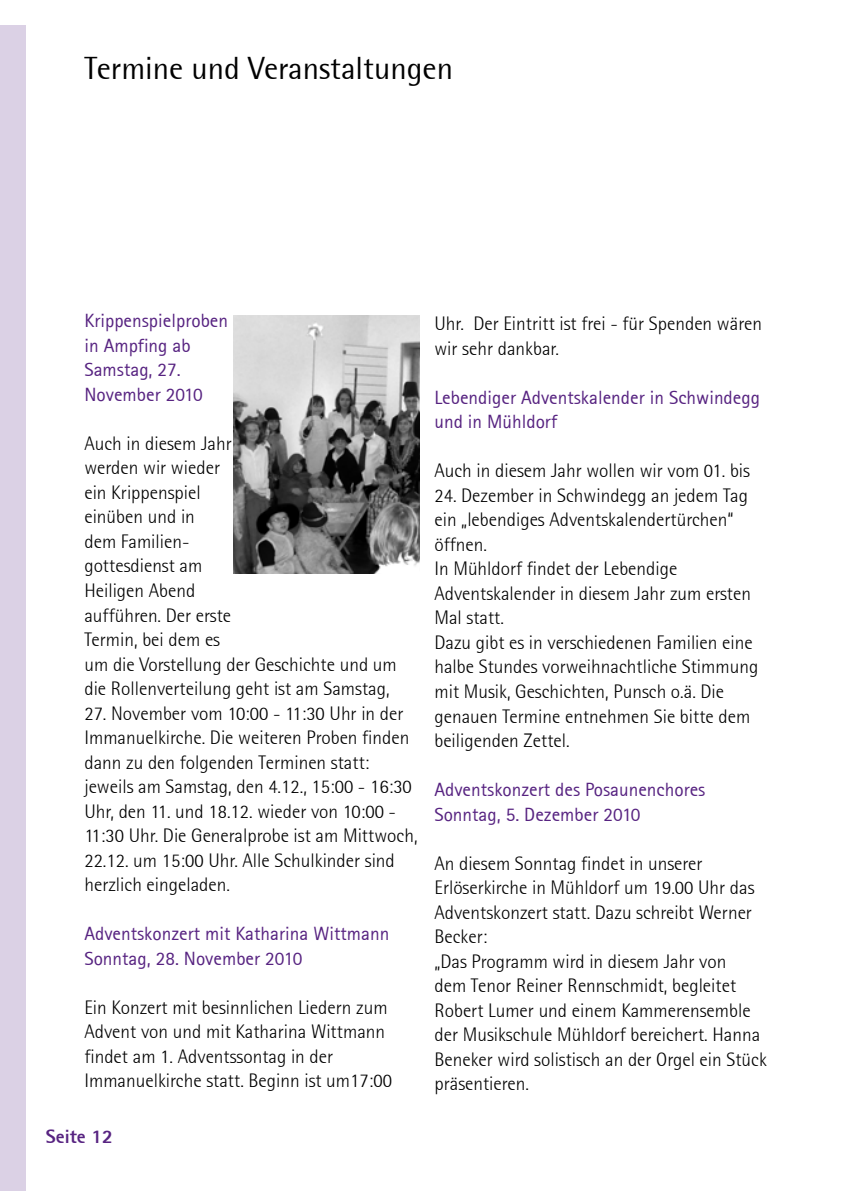
<style>
.page{position:relative;width:844px;height:1191px;background:#fff}
.page>*{position:absolute;margin:0;border:0;box-sizing:border-box;transform-origin:0 0}
.t1{font:31.5px "Rotis Semi Sans";color:#000}
.t2{font:300 19.25px/24.5px "Rotis Semi Sans";color:#000}
.t3{font:19.25px/24.5px "Rotis Sans Serif 55";color:#572381}
.t4{font:19.25px "Rotis Sans Serif Extra Bold 75";color:#572381}
</style>
<div class="page">
<div style="left:0;top:26px;width:26px;height:1165px;background:#dbd1e5"></div>
<img style="left:233px;top:316px;width:186px;height:257px">
<h1 class="t1" style="left:84px;top:50px;width:370px">Termine und Veranstaltungen</h1>
<p class="t3" style="left:84px;top:308px;width:145px">Krippenspielproben in Ampfing ab<br>Samstag, 27.<br>November 2010</p>
<p class="t2" style="left:84px;top:431px;width:314px">Auch in diesem Jahr<br>werden wir wieder<br>ein Krippenspiel<br>einüben und in<br>dem Familien-<br>gottesdienst am<br>Heiligen Abend<br>aufführen. Der erste<br>Termin, bei dem es<br>um die Vorstellung der Geschichte und um die Rollenverteilung geht ist am Samstag,</p>
<p class="t2" style="left:84px;top:701px;width:334px">27. November vom 10:00 - 11:30 Uhr in der Immanuelkirche. Die weiteren Proben finden dann zu den folgenden Terminen statt: jeweils am Samstag, den 4.12., 15:00 - 16:30<br>Uhr, den 11. und 18.12. wieder von 10:00 - 11:30 Uhr. Die Generalprobe ist am Mittwoch, 22.12. um 15:00 Uhr. Alle Schulkinder sind herzlich eingeladen.</p>
<p class="t3" style="left:84px;top:921px;width:306px">Adventskonzert mit Katharina Wittmann<br>Sonntag, 28. November 2010</p>
<p class="t2" style="left:84px;top:995px;width:309px">Ein Konzert mit besinnlichen Liedern zum Advent von und mit Katharina Wittmann findet am 1. Adventssontag in der Immanuelkirche statt. Beginn ist um17:00</p>
<p class="t4" style="left:46px;top:1123px;width:69px">Seite 12</p>
<p class="t2" style="left:434px;top:311px;width:329px">Uhr. Der Eintritt ist frei - für Spenden wären wir sehr dankbar.</p>
<p class="t3" style="left:434px;top:385px;width:327px">Lebendiger Adventskalender in Schwindegg und in Mühldorf</p>
<p class="t2" style="left:434px;top:458px;width:317px">Auch in diesem Jahr wollen wir vom 01. bis</p>
<p class="t2" style="left:434px;top:483px;width:325px">24. Dezember in Schwindegg an jedem Tag ein „lebendiges Adventskalendertürchen“ öffnen.<br>In Mühldorf findet der Lebendige Adventskalender in diesem Jahr zum ersten Mal statt.<br>Dazu gibt es in verschiedenen Familien eine halbe Stundes vorweihnachtliche Stimmung mit Musik, Geschichten, Punsch o.ä. Die genauen Termine entnehmen Sie bitte dem beiligenden Zettel.</p>
<p class="t3" style="left:434px;top:777px;width:272px">Adventskonzert des Posaunenchores<br>Sonntag, 5. Dezember 2010</p>
<p class="t2" style="left:434px;top:850px;width:334px">An diesem Sonntag findet in unserer Erlöserkirche in Mühldorf um 19.00 Uhr das Adventskonzert statt. Dazu schreibt Werner Becker:<br>„Das Programm wird in diesem Jahr von<br>dem Tenor Reiner Rennschmidt, begleitet Robert Lumer und einem Kammerensemble der Musikschule Mühldorf bereichert. Hanna Beneker wird solistisch an der Orgel ein Stück präsentieren.</p>
</div>
